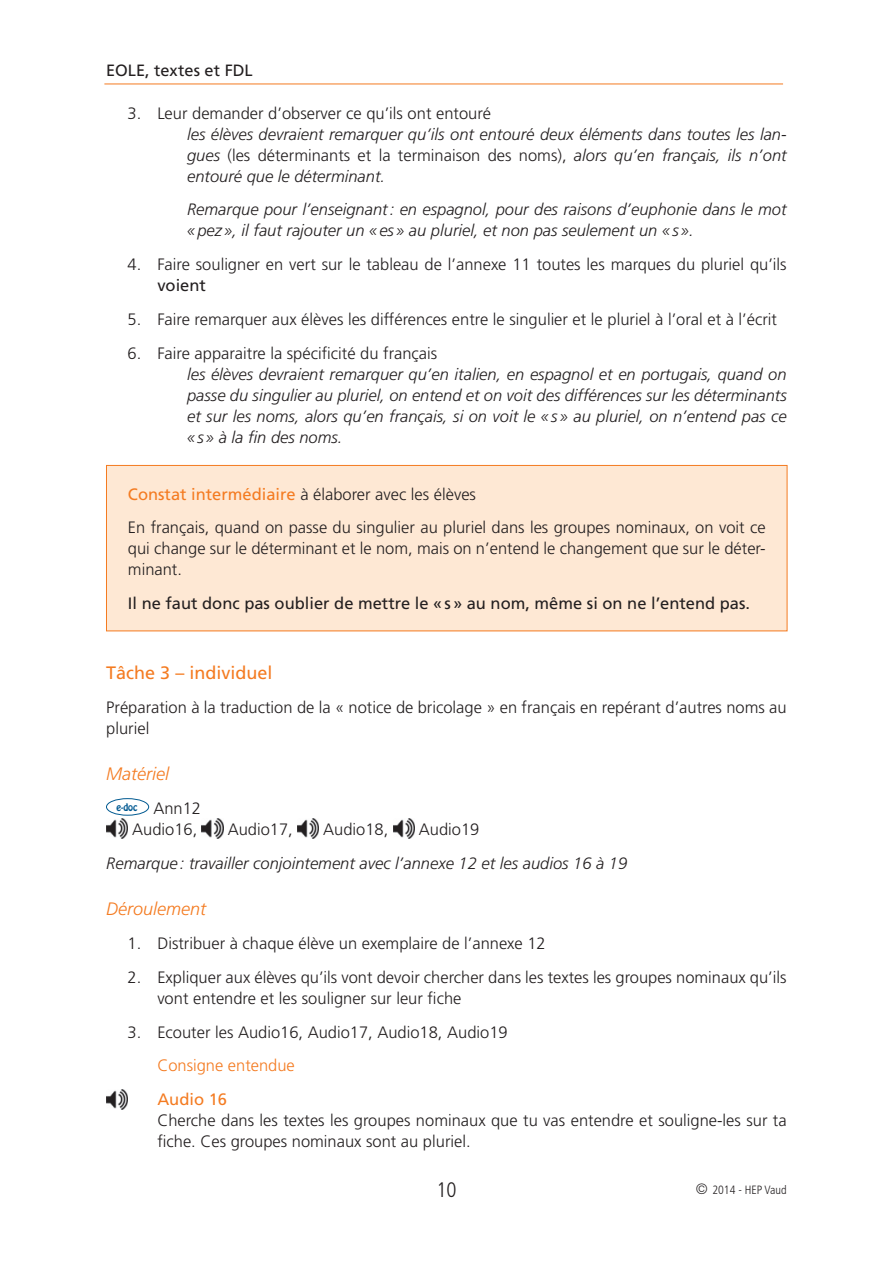
<style>
.page{position:relative;width:893px;height:1263px;background:#fff}
.page>*{position:absolute;margin:0;border:0;box-sizing:border-box;transform-origin:0 0}
.t1{font:300 condensed 21px "Frutiger";color:#231f20}
.EOLE_Titre_3{font:italic 300 18px "Frutiger";color:#f47b21}
.EOLE_Titre_3-2{font:18px "Frutiger";color:#f47b21}
.EOLE_numérotation{font:300 16.5px/21px "Frutiger";color:#231f20}
.EOLE_puces{font:italic 300 16.5px/21px "Frutiger";color:#231f20;text-align:justify}
.EOLE_texte{font:300 16.5px/21px "Frutiger";color:#231f20}
.t2{font:16.5px "Frutiger";color:#231f20}
.EOLE_texte-2{font:italic 300 16.5px "Frutiger";color:#231f20}
.EOLE_texte-3{font:300 16.5px "Frutiger";color:#f47b21}
.EOLE_texte-4{font:16.5px "Frutiger";color:#f47b21}
.t3{font:16.35px "Frutiger";color:#231f20}
.t4{font:300 condensed 12px "Frutiger";color:#231f20}
.t5{font:9px "Hobo Std";color:#015992}
.s1{font-style:normal}
.s2{font-weight:400}
.s3{font-weight:400;color:#f47b21}
.s4{font-size:15px}
</style>
<div class="page">
<hr style="left:104px;top:84px;width:679px;height:1px;background:#f47b21">
<div style="left:106px;top:465px;width:681px;height:166px;background:#fee8d4"></div>
<div style="left:106px;top:465px;width:681px;height:166px;border:1px solid #f47b21"></div>
<div style="left:106px;top:798px;width:43px;height:17px;border:1px solid #015a91;border-radius:50%"></div>
<img style="left:106px;top:818px;width:22px;height:20px">
<img style="left:202px;top:818px;width:21px;height:20px">
<img style="left:297px;top:818px;width:22px;height:20px">
<img style="left:393px;top:818px;width:21px;height:20px">
<img style="left:106px;top:1090px;width:22px;height:19px">
<p class="t3" style="left:106px;top:61px;width:148px">EOLE, textes et FDL</p>
<p class="EOLE_numérotation" style="left:128px;top:103px;width:365px">3. Leur demander d’observer ce qu’ils ont entouré</p>
<p class="EOLE_puces" style="left:187px;top:123px;width:601px">les élèves devraient remarquer qu’ils ont entouré deux éléments dans toutes les lan&shy;gues <span class="s1">(les déterminants et la terminaison des noms),</span> alors qu’en français, ils n’ont entouré que le déterminant.</p>
<p class="EOLE_puces" style="left:187px;top:199px;width:601px">Remarque pour l’enseignant: en espagnol, pour des raisons d’euphonie dans le mot «pez», il faut rajouter un « es » au pluriel, et non pas seulement un «s ».</p>
<p class="EOLE_numérotation" style="left:157px;top:254px;width:631px;text-indent:-30px">4. Faire souligner en vert sur le tableau de l’annexe 11 toutes les marques du pluriel qu’ils <span class="s2">voient</span></p>
<p class="EOLE_numérotation" style="left:128px;top:309px;width:651px">5. Faire remarquer aux élèves les différences entre le singulier et le pluriel à l’oral et à l’écrit</p>
<p class="EOLE_numérotation" style="left:128px;top:343px;width:311px">6. Faire apparaitre la spécificité du français</p>
<p class="EOLE_puces" style="left:187px;top:363px;width:601px">les élèves devraient remarquer qu’en italien, en espagnol et en portugais, quand on passe du singulier au pluriel, on entend et on voit des différences sur les déterminants et sur les noms, alors qu’en français, si on voit le « s » au pluriel, on n’entend pas ce «s» à la fin des noms.</p>
<p class="EOLE_numérotation" style="left:128px;top:477px;width:639px;line-height:33.8px"><span class="s3">Constat intermédiaire</span> à élaborer avec les élèves<br>En français, quand on passe du singulier au pluriel dans les groupes nominaux, on voit ce</p>
<p class="EOLE_numérotation" style="left:128px;top:538px;width:639px">qui change sur le déterminant et le nom, mais on n’entend le changement que sur le déter&shy;minant.</p>
<p class="t2" style="left:128px;top:594px;width:624px">Il ne faut donc pas oublier de mettre le «s» au nom, même si on ne l’entend pas.</p>
<p class="EOLE_Titre_3-2" style="left:106px;top:662px;width:168px">Tâche 3 – individuel</p>
<p class="EOLE_texte" style="left:106px;top:697px;width:682px">Préparation à la traduction de la « notice de bricolage » en français en repérant d’autres noms au pluriel</p>
<p class="EOLE_Titre_3" style="left:106px;top:764px;width:64px">Matériel</p>
<p class="t5" style="left:116px;top:801px;width:23px">e-doc</p>
<p class="EOLE_texte" style="left:132px;top:798px;width:70px;text-align:right">Ann12<br>Audio16,</p>
<p class="EOLE_texte" style="left:228px;top:819px;width:67px">Audio17,</p>
<p class="EOLE_texte" style="left:323px;top:819px;width:67px">Audio18,</p>
<p class="EOLE_texte" style="left:419px;top:819px;width:62px">Audio19</p>
<p class="EOLE_texte-2" style="left:106px;top:854px;width:522px">Remarque : travailler conjointement avec l’annexe 12 et les audios 16 à 19</p>
<p class="EOLE_Titre_3" style="left:106px;top:899px;width:102px">Déroulement</p>
<p class="EOLE_numérotation" style="left:128px;top:933px;width:420px">1. Distribuer à chaque élève un exemplaire de l’annexe 12</p>
<p class="EOLE_numérotation" style="left:157px;top:967px;width:631px;text-indent:-30px">2. Expliquer aux élèves qu’ils vont devoir chercher dans les textes les groupes nominaux qu’ils vont entendre et les souligner sur leur fiche</p>
<p class="EOLE_numérotation" style="left:128px;top:1022px;width:382px">3. Ecouter les Audio16, Audio17, Audio18, Audio19</p>
<p class="EOLE_texte-3" style="left:157px;top:1056px;width:139px">Consigne entendue</p>
<p class="EOLE_texte-4" style="left:157px;top:1090px;width:71px">Audio 16</p>
<p class="EOLE_texte" style="left:157px;top:1110px;width:631px">Cherche dans les textes les groupes nominaux que tu vas entendre et souligne-les sur ta fiche. Ces groupes nominaux sont au pluriel.</p>
<p class="t1" style="left:436px;top:1178px;width:22px">10</p>
<p class="t4" style="left:696px;top:1183px;width:92px"><span class="s4">©</span> 2014 - HEP Vaud</p>
</div>
